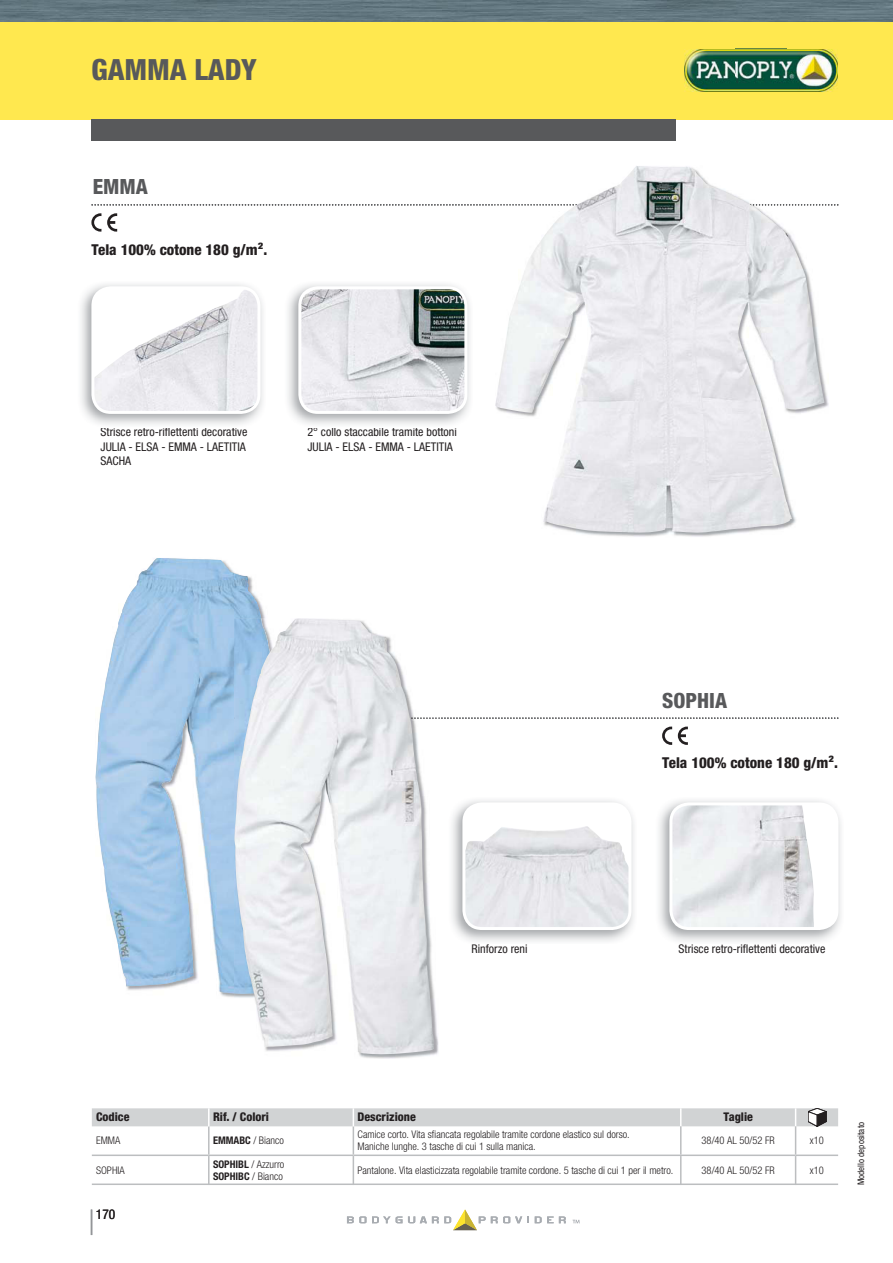
<style>
.page{position:relative;width:893px;height:1263px;background:#fff}
.page>*{position:absolute;margin:0;border:0;box-sizing:border-box;transform-origin:0 0}
.t1{font:800 condensed 29.25px "Helvetica Neue LTW1 G";color:#58595b}
.t2{font:800 condensed 21px "Helvetica Neue LTW1 G";color:#58595b}
.t3{font:800 condensed 15px "Helvetica Neue LTW1 G";color:#231f20}
.t4{font:condensed 13.5px "Helvetica Neue LTW1 G";color:#231f20}
.t5{font:condensed 12px/14.4px "Helvetica Neue LTW1 G";color:#231f20}
.t6{font:800 condensed 12px "Helvetica Neue LTW1 G";color:#231f20}
.t7{font:300 condensed 10.5px/12px "Helvetica Neue LTW1 G";color:#231f20}
.t8{font:condensed 9px "Helvetica Neue LTW1 G";color:#231f20}
.s1{font-weight:700}
</style>
<div class="page">
<img style="left:581px;top:238px;width:248px;height:299px">
<img style="left:495px;top:166px;width:297px;height:367px">
<img style="left:95px;top:559px;width:139px;height:438px">
<img style="left:96px;top:558px;width:98px;height:428px">
<img style="left:265px;top:618px;width:173px;height:441px">
<img style="left:234px;top:619px;width:113px;height:428px">
<div style="left:0;top:0;width:893px;height:119px;background:#ffe84f"></div>
<svg style="left:347px;top:1216px;width:19px;height:7px"></svg>
<svg style="left:372px;top:1216px;width:30px;height:7px"></svg>
<svg style="left:408px;top:1209px;width:121px;height:21px"></svg>
<svg style="left:535px;top:1216px;width:31px;height:7px"></svg>
<svg style="left:573px;top:1220px;width:6px;height:3px"></svg>
<svg style="left:91px;top:1209px;width:1px;height:26px"></svg>
<div style="left:0;top:0;width:893px;height:21px;background:#637780"></div>
<div style="left:91px;top:119px;width:585px;height:21px;background:#58595b"></div>
<svg style="left:91px;top:204px;width:747px;height:2px"></svg>
<svg style="left:91px;top:213px;width:10px;height:19px"></svg>
<svg style="left:107px;top:213px;width:10px;height:19px"></svg>
<svg style="left:300px;top:288px;width:166px;height:124px;background:#cacdd0"></svg>
<div style="left:298px;top:286px;width:169px;height:128px;border:3px solid #fff;border-radius:18px"></div>
<svg style="left:93px;top:288px;width:166px;height:124px;fill:#edecf1"></svg>
<div style="left:91px;top:286px;width:169px;height:128px;border:3px solid #fff;border-radius:18px"></div>
<svg style="left:141px;top:717px;width:697px;height:2px"></svg>
<svg style="left:662px;top:727px;width:10px;height:18px"></svg>
<svg style="left:678px;top:727px;width:10px;height:18px"></svg>
<svg style="left:464px;top:804px;width:166px;height:124px;fill:#e7e7ec"></svg>
<div style="left:462px;top:802px;width:169px;height:128px;border:3px solid #fff;border-radius:18px"></div>
<svg style="left:671px;top:804px;width:166px;height:124px;fill:#ecedf1"></svg>
<div style="left:669px;top:802px;width:169px;height:128px;border:3px solid #fff;border-radius:18px"></div>
<svg style="left:92px;top:1108px;width:746px;height:75px"></svg>
<hr style="left:92px;top:1183px;width:746px;height:2px;background:#bcbec0">
<p class="t1" style="left:91px;top:59px;width:167px">GAMMA LADY</p>
<p class="t2" style="left:93px;top:179px;width:57px">EMMA</p>
<p class="t3" style="left:91px;top:244px;width:177px">Tela 100% cotone 180 g/m².</p>
<p class="t5" style="left:101px;top:426px;width:148px">Strisce retro-riflettenti decorative<br>JULIA - ELSA - EMMA - LAETITIA<br>SACHA</p>
<p class="t5" style="left:307px;top:426px;width:151px">2° collo staccabile tramite bottoni<br>JULIA - ELSA - EMMA - LAETITIA</p>
<p class="t2" style="left:662px;top:692px;width:66px">SOPHIA</p>
<p class="t3" style="left:662px;top:757px;width:177px">Tela 100% cotone 180 g/m².</p>
<p class="t5" style="left:472px;top:942px;width:57px">Rinforzo reni</p>
<p class="t5" style="left:679px;top:942px;width:148px">Strisce retro-riflettenti decorative</p>
<p class="t6" style="left:96px;top:1112px;width:35px">Codice</p>
<p class="t6" style="left:213px;top:1112px;width:58px">Rif. / Colori</p>
<p class="t6" style="left:358px;top:1112px;width:60px">Descrizione</p>
<p class="t6" style="left:723px;top:1112px;width:31px">Taglie</p>
<p class="t7" style="left:96px;top:1136px;width:26px">EMMA</p>
<p class="t7" style="left:213px;top:1136px;width:72px"><span class="s1">EMMABC</span> / Bianco</p>
<p class="t7" style="left:358px;top:1130px;width:274px">Camice corto. Vita sfiancata regolabile tramite cordone elastico sul dorso.<br>Maniche lunghe. 3 tasche di cui 1 sulla manica.</p>
<p class="t7" style="left:702px;top:1136px;width:75px">38/40 AL 50/52 FR</p>
<p class="t7" style="left:810px;top:1136px;width:15px">x10</p>
<p class="t7" style="left:96px;top:1165px;width:30px">SOPHIA</p>
<p class="t7" style="left:213px;top:1159px;width:73px"><span class="s1">SOPHIBL</span> / Azzurro<br><span class="s1">SOPHIBC</span> / Bianco</p>
<p class="t7" style="left:358px;top:1165px;width:317px">Pantalone. Vita elasticizzata regolabile tramite cordone. 5 tasche di cui 1 per il metro.</p>
<p class="t7" style="left:702px;top:1165px;width:75px">38/40 AL 50/52 FR</p>
<p class="t7" style="left:810px;top:1165px;width:15px">x10</p>
<p class="t4" style="left:96px;top:1209px;width:21px">170</p>
<p class="t8" style="left:857px;top:1185px;width:64px;rotate:-90deg">Modello depositato</p>
</div>
